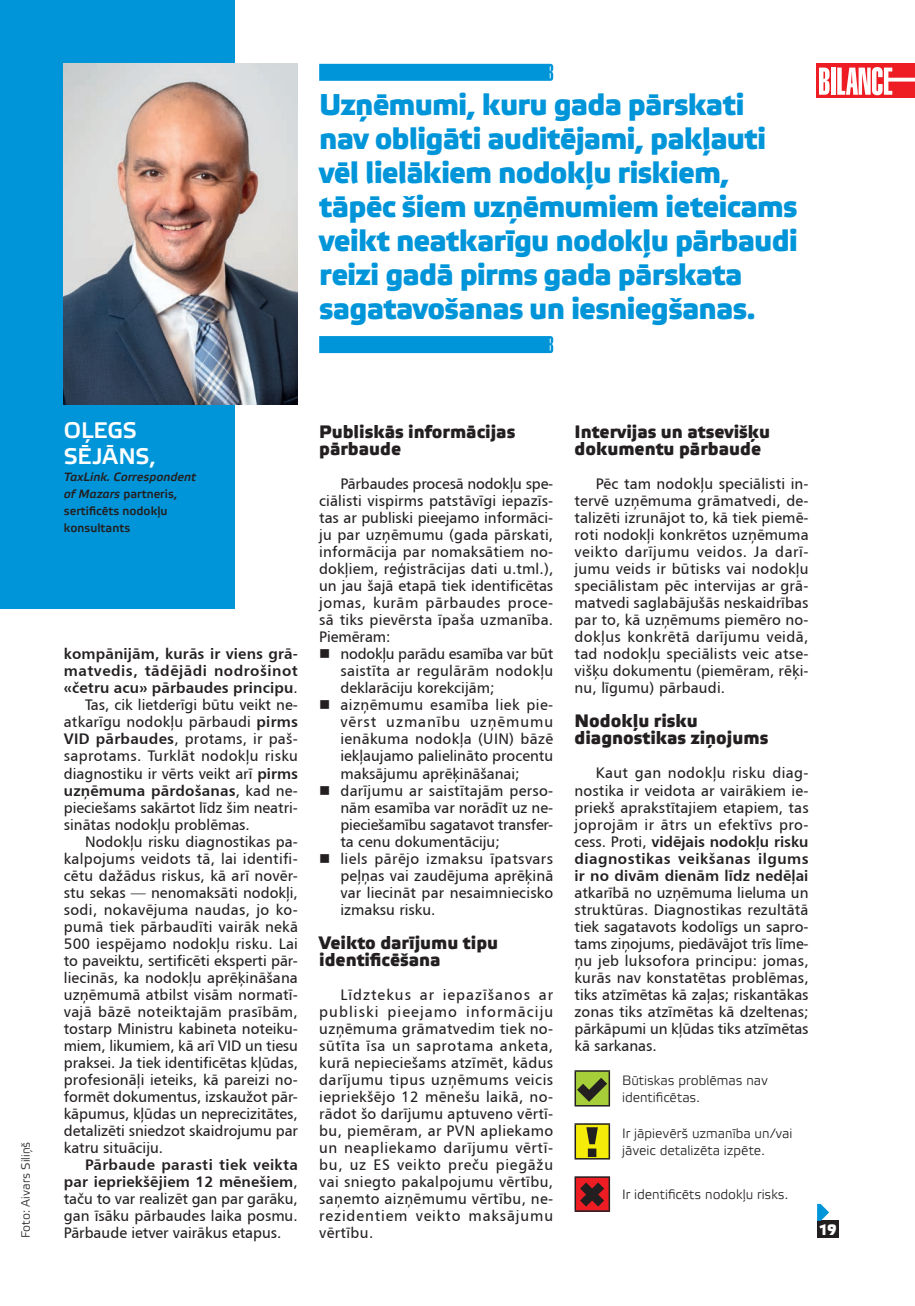
<style>
.page{position:relative;width:915px;height:1306px;background:#fff}
.page>*{position:absolute;margin:0;border:0;box-sizing:border-box;transform-origin:0 0}
.Body_Text{font:700 30px/34px "Etelka Medium Pro";letter-spacing:-.03em;color:#0095d9}
.Body_Text-2{font:22.5px "Etelka Medium Pro";letter-spacing:-.005em;color:#fff}
.t1{font:700 18px/17px "Etelka Medium Pro";color:#231f20}
.List_Paragraph{font:15px/17px "Humanist 777 TL Roman B";color:#231f20;text-align:justify}
.t2{font:15px/17px "Humanist 777 TL Bold B";letter-spacing:.01em;color:#231f20;text-align:justify}
.t3{font:700 15px "Etelka Medium Pro";color:#fff}
.t4{font:13.5px/16.5px "Etelka Light Pro";color:#231f20}
.Normal_a4_Kost{font:12px/17px "Etelka Medium Pro";color:#231f20}
.t5{font:12px "Etelka Light Pro";color:#231f20}
.s1{font-style:italic}
.s2{font-family:"Humanist 777 TL Roman B"}
.s3{font-family:"Humanist 777 TL Bold B"}
</style>
<div class="page">
<div style="left:816px;top:64px;width:98px;height:34px;background:#ee1d23"></div>
<svg style="left:819px;top:68px;width:10px;height:27px"></svg>
<div style="left:830px;top:68px;width:5px;height:27px;background:#fff"></div>
<svg style="left:837px;top:67px;width:77px;height:28px"></svg>
<div style="left:816px;top:1220px;width:22px;height:17px;background:#231f20"></div>
<div style="left:575px;top:1070px;width:34px;height:35px;background:#a6ce39"></div>
<div style="left:575px;top:1123px;width:34px;height:35px;background:#f5ec09"></div>
<div style="left:575px;top:1176px;width:34px;height:35px;background:#ee1d23"></div>
<hr style="left:574px;top:1070px;width:36px;height:1px;background:#231f20">
<hr style="left:574px;top:1071px;width:2px;height:33px;background:#231f20">
<hr style="left:608px;top:1071px;width:2px;height:33px;background:#231f20">
<hr style="left:574px;top:1104px;width:36px;height:2px;background:#231f20">
<hr style="left:574px;top:1123px;width:36px;height:1px;background:#231f20">
<hr style="left:574px;top:1124px;width:2px;height:33px;background:#231f20">
<hr style="left:608px;top:1124px;width:2px;height:33px;background:#231f20">
<hr style="left:574px;top:1157px;width:36px;height:2px;background:#231f20">
<hr style="left:574px;top:1176px;width:36px;height:1px;background:#231f20">
<hr style="left:574px;top:1177px;width:2px;height:33px;background:#231f20">
<hr style="left:608px;top:1177px;width:2px;height:33px;background:#231f20">
<hr style="left:574px;top:1210px;width:36px;height:1px;background:#231f20">
<div style="left:0;top:0;width:234px;height:608px;background:#0095d9"></div>
<img style="left:64px;top:64px;width:234px;height:340px">
<svg style="left:817px;top:1203px;width:11px;height:17px"></svg>
<svg style="left:319px;top:64px;width:234px;height:17px;background:#0396d9"></svg>
<svg style="left:319px;top:336px;width:234px;height:17px;background:#0295d9"></svg>
<svg style="left:586px;top:1127px;width:11px;height:29px"></svg>
<svg style="left:577px;top:1077px;width:30px;height:24px"></svg>
<svg style="left:580px;top:1182px;width:24px;height:24px"></svg>
<p class="Body_Text" style="left:319px;top:89px;width:480px">Uzņēmumi, kuru gada pārskati nav obligāti auditējami, pakļauti vēl lielākiem nodokļu riskiem, tāpēc šiem uzņēmumiem ieteicams veikt neatkarīgu nodokļu pārbaudi reizi gadā pirms gada pārskata sagatavošanas un iesniegšanas.</p>
<p class="t5" style="left:19px;top:1237px;width:98px;rotate:-90deg">Foto: Aivars Siliņš</p>
<p class="Body_Text-2" style="left:64px;top:418px;width:75px">OĻEGS</p>
<p class="Body_Text-2" style="left:64px;top:443px;width:94px">SĒJĀNS,</p>
<p class="Normal_a4_Kost" style="left:64px;top:469px;width:134px"><span class="s1">TaxLink. Correspondent of Mazars</span> partneris, sertificēts nodokļu konsultants</p>
<p class="t2" style="left:64px;top:645px;width:235px">kompānijām, kurās ir viens grā&shy;matvedis, tādējādi nodrošinot «četru acu» pārbaudes principu<span class="s2">.</span></p>
<p class="List_Paragraph" style="left:64px;top:696px;width:235px;text-indent:21px">Tas, cik lietderīgi būtu veikt ne&shy;atkarīgu nodokļu pārbaudi <span class="s3">pirms VID pārbaudes</span>, protams, ir paš&shy;saprotams. Turklāt nodokļu risku diagnostiku ir vērts veikt arī <span class="s3">pirms uzņēmuma pārdošanas</span>, kad ne&shy;pieciešams sakārtot līdz šim neatri&shy;sinātas nodokļu problēmas.</p>
<p class="List_Paragraph" style="left:64px;top:832px;width:235px;text-indent:21px">Nodokļu risku diagnostikas pa&shy;kalpojums veidots tā, lai identifi&shy;cētu dažādus riskus, kā arī novēr&shy;stu sekas — nenomaksāti nodokļi, sodi, nokavējuma naudas, jo ko&shy;pumā tiek pārbaudīti vairāk nekā 500 iespējamo nodokļu risku. Lai to paveiktu, sertificēti eksperti pār&shy;liecinās, ka nodokļu aprēķināšana uzņēmumā atbilst visām normatī&shy;vajā bāzē noteiktajām prasībām, tostarp Ministru kabineta noteiku&shy;miem, likumiem, kā arī VID un tiesu praksei. Ja tiek identificētas kļūdas, profesionāļi ieteiks, kā pareizi no&shy;formēt dokumentus, izskaužot pār&shy;kāpumus, kļūdas un neprecizitātes, detalizēti sniedzot skaidrojumu par katru situāciju.</p>
<p class="List_Paragraph" style="left:64px;top:1155px;width:235px;text-indent:21px"><span class="s3">Pārbaude parasti tiek veikta par iepriekšējiem 12 mēnešiem</span>, taču to var realizēt gan par garāku, gan īsāku pārbaudes laika posmu.<br>Pārbaude ietver vairākus etapus.</p>
<p class="t1" style="left:319px;top:424px;width:197px">Publiskās informācijas pārbaude</p>
<p class="List_Paragraph" style="left:319px;top:475px;width:235px;text-indent:21px">Pārbaudes procesā nodokļu spe&shy;ciālisti vispirms patstāvīgi iepazīs&shy;tas ar publiski pieejamo informāci&shy;ju par uzņēmumu (gada pārskati, informācija par nomaksātiem no&shy;dokļiem, reģistrācijas dati u.tml.), un jau šajā etapā tiek identificētas jomas, kurām pārbaudes proce&shy;sā tiks pievērsta īpaša uzmanība.<br>Piemēram:</p>
<p class="List_Paragraph" style="left:340px;top:645px;width:214px;text-indent:-21px">■ nodokļu parādu esamība var būt saistīta ar regulārām nodokļu deklarāciju korekcijām;</p>
<p class="List_Paragraph" style="left:340px;top:696px;width:214px;text-indent:-21px">■ aizņēmumu esamība liek pie&shy;vērst uzmanību uzņēmumu ienākuma nodokļa (UIN) bāzē iekļaujamo palielināto procentu maksājumu aprēķināšanai;</p>
<p class="List_Paragraph" style="left:340px;top:781px;width:214px;text-indent:-21px">■ darījumu ar saistītajām perso&shy;nām esamība var norādīt uz ne&shy;pieciešamību sagatavot transfer&shy;ta cenu dokumentāciju;</p>
<p class="List_Paragraph" style="left:340px;top:849px;width:214px;text-indent:-21px">■ liels pārējo izmaksu īpatsvars peļņas vai zaudējuma aprēķinā var liecināt par nesaimniecisko izmaksu risku.</p>
<p class="t1" style="left:319px;top:934px;width:180px">Veikto darījumu tipu identificēšana</p>
<p class="List_Paragraph" style="left:319px;top:985px;width:235px;text-indent:21px">Līdztekus ar iepazīšanos ar publiski pieejamo informāciju uzņēmuma grāmatvedim tiek no&shy;sūtīta īsa un saprotama anketa, kurā nepieciešams atzīmēt, kādus darījumu tipus uzņēmums veicis iepriekšējo 12 mēnešu laikā, no&shy;rādot šo darījumu aptuveno vērtī&shy;bu, piemēram, ar PVN apliekamo un neapliekamo darījumu vērtī&shy;bu, uz ES veikto preču piegāžu vai sniegto pakalpojumu vērtību, saņemto aizņēmumu vērtību, ne&shy;rezidentiem veikto maksājumu vērtību.</p>
<p class="t1" style="left:574px;top:424px;width:197px">Intervijas un atsevišķu dokumentu pārbaude</p>
<p class="List_Paragraph" style="left:574px;top:475px;width:235px;text-indent:21px">Pēc tam nodokļu speciālisti in&shy;tervē uzņēmuma grāmatvedi, de&shy;talizēti izrunājot to, kā tiek piemē&shy;roti nodokļi konkrētos uzņēmuma veikto darījumu veidos. Ja darī&shy;jumu veids ir būtisks vai nodokļu speciālistam pēc intervijas ar grā&shy;matvedi saglabājušās neskaidrības par to, kā uzņēmums piemēro no&shy;dokļus konkrētā darījumu veidā, tad nodokļu speciālists veic atse&shy;višķu dokumentu (piemēram, rēķi&shy;nu, līgumu) pārbaudi.</p>
<p class="t1" style="left:574px;top:713px;width:195px">Nodokļu risku diagnostikas ziņojums</p>
<p class="List_Paragraph" style="left:574px;top:764px;width:235px;text-indent:21px">Kaut gan nodokļu risku diag&shy;nostika ir veidota ar vairākiem ie&shy;priekš aprakstītajiem etapiem, tas joprojām ir ātrs un efektīvs pro&shy;cess. Proti, <span class="s3">vidējais nodokļu risku diagnostikas veikšanas ilgums ir no divām dienām līdz nedēļai </span>atkarībā no uzņēmuma lieluma un struktūras. Diagnostikas rezultātā tiek sagatavots kodolīgs un sapro&shy;tams ziņojums, piedāvājot trīs līme&shy;ņu jeb luksofora principu: jomas, kurās nav konstatētas problēmas, tiks atzīmētas kā zaļas; riskantākas zonas tiks atzīmētas kā dzeltenas; pārkāpumi un kļūdas tiks atzīmētas kā sarkanas.</p>
<p class="t4" style="left:622px;top:1072px;width:147px">Būtiskas problēmas nav identificētas.</p>
<p class="t4" style="left:622px;top:1125px;width:172px">Ir jāpievērš uzmanība un/vai jāveic detalizēta izpēte.</p>
<p class="t4" style="left:622px;top:1186px;width:167px">Ir identificēts nodokļu risks.</p>
<p class="t3" style="left:818px;top:1221px;width:20px">19</p>
</div>
